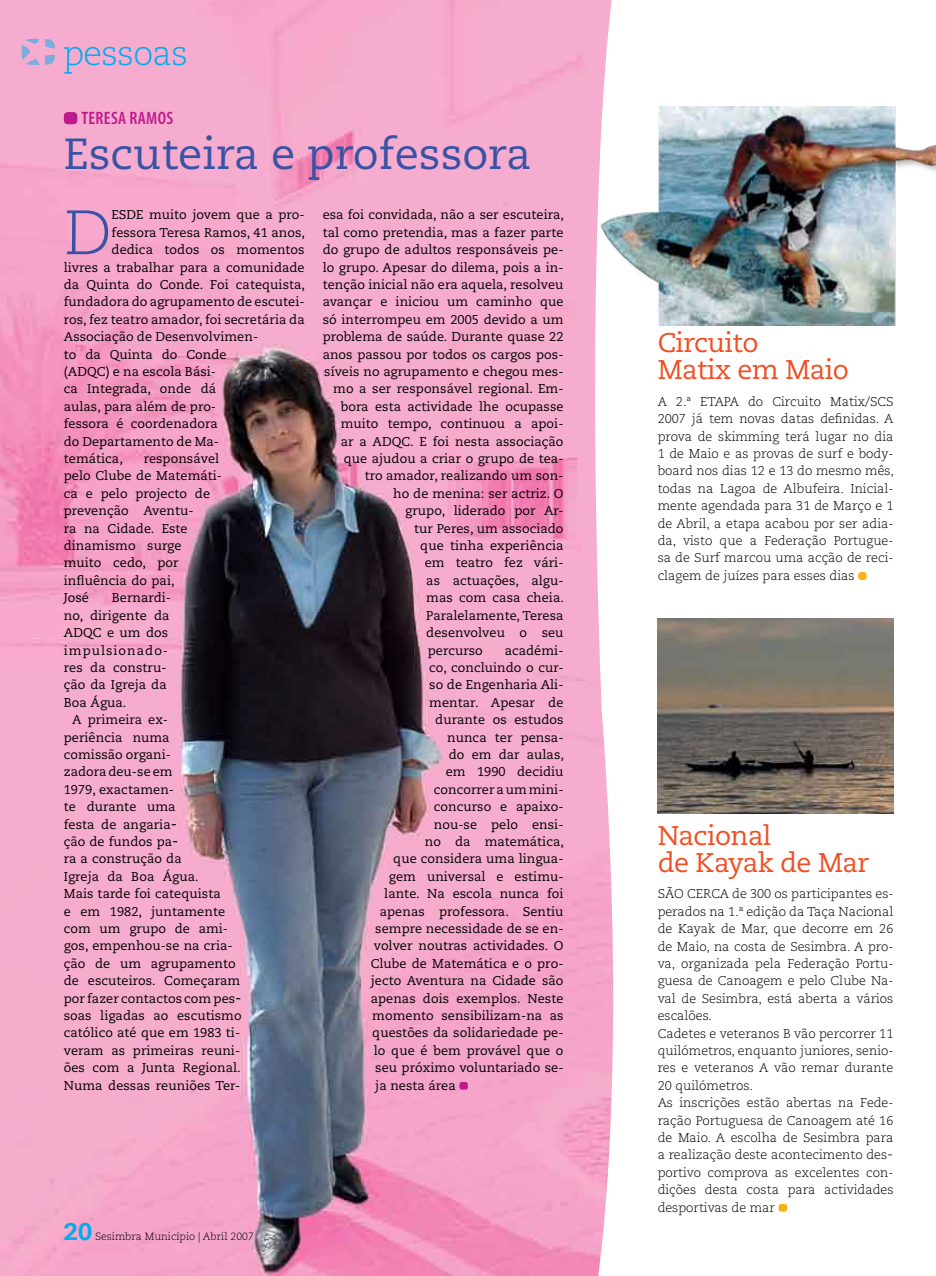
<style>
.page{position:relative;width:936px;height:1276px;background:#fff}
.page>*{position:absolute;margin:0;border:0;box-sizing:border-box;transform-origin:0 0}
.t1{font:300 62.4px "Caecilia";color:#3953a4}
.t2{font:43.5px "Caecilia";color:#3953a4}
.t3{font:300 34.5px "Caecilia";color:#00adef}
.t4{font:27px/27px "Caecilia";letter-spacing:-.02em;color:#f04e23}
.t5{font:800 24px "Caecilia";color:#00adef}
.t6{font:600 condensed 18px "Myriad Pro";letter-spacing:.02em;color:#bd1a8d}
.t7{font:12.75px/17.4px "Caecilia";letter-spacing:.005em;color:#000}
.t8{font:300 12.75px/17.4px "Caecilia";color:#000;text-align:justify}
.t9{font:12.75px "Caecilia";letter-spacing:.085em;color:#000}
.t10{font:300 10.5px "Caecilia";color:#000}
.s1{font-size:15.75px}
</style>
<div class="page">
<img style="left:0;top:0;width:614px;height:1276px">
<svg style="left:459px;top:1082px;width:9px;height:7px"></svg>
<img style="left:657px;top:618px;width:236px;height:196px">
<svg style="left:64px;top:112px;width:13px;height:12px"></svg>
<svg style="left:45px;top:55px;width:10px;height:10px"></svg>
<svg style="left:45px;top:39px;width:10px;height:10px"></svg>
<svg style="left:21px;top:39px;width:18px;height:26px"></svg>
<svg style="left:858px;top:572px;width:8px;height:8px"></svg>
<img style="left:578px;top:106px;width:357px;height:220px">
<svg style="left:778px;top:1203px;width:9px;height:8px"></svg>
<p class="t3" style="left:63px;top:34px;width:126px">pessoas</p>
<p class="t6" style="left:81px;top:107px;width:93px">TERESA RAMOS</p>
<p class="t2" style="left:64px;top:129px;width:468px">Escuteira e professora</p>
<p class="t1" style="left:64px;top:197px;width:49px">D</p>
<p class="t7" style="left:112px;top:206px;width:194px">esde muito jovem que a pro-</p>
<p class="t7" style="left:112px;top:224px;width:195px">fessora Teresa Ramos, 41 anos,</p>
<p class="t7" style="left:112px;top:241px;width:194px">de-dica todos os momentos</p>
<p class="t7" style="left:64px;top:259px;width:242px">livres a trabalhar para a comunidade</p>
<p class="t7" style="left:64px;top:276px;width:243px">da Quinta do Conde. Foi catequista,</p>
<p class="t7" style="left:64px;top:293px;width:242px">fundadora do agrupamento de escutei-</p>
<p class="t7" style="left:64px;top:311px;width:242px">ros, fez teatro amador, foi secretária da</p>
<p class="t7" style="left:64px;top:328px;width:196px">Associação de Desenvolvimen-</p>
<p class="t7" style="left:64px;top:346px;width:164px">to da Quinta do Conde</p>
<p class="t7" style="left:64px;top:363px;width:154px">(ADQC) e na escola Bási-</p>
<p class="t7" style="left:64px;top:380px;width:154px">ca Integrada, onde dá</p>
<p class="t7" style="left:64px;top:398px;width:154px">aulas, para além de pro-</p>
<p class="t7" style="left:64px;top:415px;width:155px">fessora é coordenado-ra</p>
<p class="t7" style="left:64px;top:433px;width:146px">do Departamento de Ma--</p>
<p class="t7" style="left:64px;top:450px;width:61px">temática,</p>
<p class="t7" style="left:64px;top:450px;width:160px;text-indent:80px">res-ponsável pelo Clube de Matemáti&shy;ca e pelo projecto de pre---venção Aventu-<br>ra na Ci--da--de. Este di----namismo surge muito cedo, por influ-ência do pai,<br>Jo--sé</p>
<p class="t7" style="left:112px;top:589px;width:61px">Bernar-di-</p>
<p class="t7" style="left:64px;top:607px;width:107px">no, dirigente da</p>
<p class="t7" style="left:64px;top:624px;width:106px">ADQC e um dos</p>
<p class="t9" style="left:64px;top:643px;width:95px">impul-sio---na--do-</p>
<p class="t7" style="left:64px;top:659px;width:104px">res da cons--tru-</p>
<p class="t7" style="left:64px;top:676px;width:104px">ção da Igreja da</p>
<p class="t7" style="left:64px;top:694px;width:64px">Boa Á-gua.</p>
<p class="t7" style="left:72px;top:711px;width:97px">A primeira ex-</p>
<p class="t7" style="left:64px;top:728px;width:107px">pe---riência numa</p>
<p class="t7" style="left:64px;top:746px;width:109px">co-missão or---ga--ni-</p>
<p class="t7" style="left:64px;top:763px;width:110px">za-----dora deu-se em</p>
<p class="t7" style="left:64px;top:781px;width:102px">1979, exac-ta--men-</p>
<p class="t7" style="left:64px;top:798px;width:113px">te durante uma</p>
<p class="t7" style="left:64px;top:815px;width:115px">festa de anga--ria<span class="s1">-</span></p>
<p class="t7" style="left:64px;top:833px;width:116px">ção de fundos pa<span class="s1">-</span></p>
<p class="t7" style="left:64px;top:850px;width:119px">ra a cons-trução da</p>
<p class="t7" style="left:64px;top:868px;width:136px">Igreja da Boa Água.</p>
<p class="t7" style="left:64px;top:885px;width:158px">Mais tarde foi cate-quista</p>
<p class="t7" style="left:64px;top:902px;width:163px">e em 1982, juntamente</p>
<p class="t7" style="left:64px;top:920px;width:166px">com um grupo de ami-</p>
<p class="t7" style="left:64px;top:937px;width:161px">gos, empenhou-se na cria-</p>
<p class="t7" style="left:64px;top:955px;width:173px">ção de um agrupamento</p>
<p class="t7" style="left:64px;top:972px;width:178px">de escuteiros. Co-me---ça-ram</p>
<p class="t7" style="left:64px;top:989px;width:167px">por fazer contactos com pes----</p>
<p class="t7" style="left:64px;top:1007px;width:179px">soas ligadas ao escutismo</p>
<p class="t7" style="left:64px;top:1024px;width:169px">católico até que em 1983 ti---</p>
<p class="t7" style="left:64px;top:1042px;width:178px">veram as primeiras reu-ni-</p>
<p class="t7" style="left:64px;top:1059px;width:178px">ões com a Junta Regional.</p>
<p class="t7" style="left:64px;top:1076px;width:178px">Numa dessas reu-niões Ter-</p>
<p class="t7" style="left:322px;top:206px;width:243px">esa foi convidada, não a ser escuteira,</p>
<p class="t7" style="left:322px;top:224px;width:242px">tal como preten-dia, mas a fazer parte</p>
<p class="t7" style="left:322px;top:241px;width:242px">do grupo de adultos responsáveis pe-</p>
<p class="t7" style="left:322px;top:259px;width:242px">lo grupo. Apesar do dilema, pois a in-</p>
<p class="t7" style="left:322px;top:276px;width:242px">tenção inicial não era aquela, resolveu</p>
<p class="t7" style="left:322px;top:293px;width:242px">avançar e iniciou um cami-nho que</p>
<p class="t7" style="left:322px;top:311px;width:242px">só interrompeu em 2005 devido a um</p>
<p class="t7" style="left:322px;top:328px;width:242px">problema de saúde. Durante quase 22</p>
<p class="t7" style="left:322px;top:346px;width:242px">anos passou por todos os cargos pos-</p>
<p class="t7" style="left:324px;top:363px;width:241px">síveis no agrupamento e chegou mes-</p>
<p class="t7" style="left:333px;top:380px;width:232px">mo a ser responsável regional. Em-</p>
<p class="t7" style="left:341px;top:398px;width:224px">bora esta actividade lhe ocupasse</p>
<p class="t7" style="left:341px;top:415px;width:224px">muito tempo, continuou a apoi-</p>
<p class="t7" style="left:341px;top:433px;width:224px">ar a ADQC. E foi nesta associação</p>
<p class="t7" style="left:344px;top:450px;width:221px">que ajudou a criar o grupo de tea-</p>
<p class="t7" style="left:365px;top:467px;width:200px">tro amador, rea-lizando um son-</p>
<p class="t7" style="left:393px;top:485px;width:172px">ho de menina: ser actriz. O</p>
<p class="t7" style="left:405px;top:502px;width:160px">grupo, liderado por Ar-</p>
<p class="t7" style="left:414px;top:520px;width:151px">tur Peres, um associado</p>
<p class="t7" style="left:420px;top:537px;width:145px">que tinha experi-ência</p>
<p class="t7" style="left:425px;top:554px;width:140px">em teatro fez vári-</p>
<p class="t7" style="left:426px;top:572px;width:139px">as actuações, algu-</p>
<p class="t7" style="left:426px;top:589px;width:139px">mas com casa cheia.</p>
<p class="t7" style="left:426px;top:607px;width:139px">Pa-ra-lela-mente, Teresa</p>
<p class="t7" style="left:426px;top:624px;width:139px">de-sen-vol-veu o seu</p>
<p class="t7" style="left:428px;top:641px;width:57px">per-----cur-so</p>
<p class="t7" style="left:504px;top:641px;width:60px">académi-</p>
<p class="t7" style="left:429px;top:659px;width:136px">co, con-cluindo o cur-</p>
<p class="t7" style="left:429px;top:676px;width:127px">so de En-ge---nharia Ali----</p>
<p class="t7" style="left:429px;top:694px;width:136px">men--tar. Apesar de</p>
<p class="t7" style="left:435px;top:711px;width:130px">du------rante os estu--dos</p>
<p class="t7" style="left:447px;top:728px;width:118px">nun-ca ter pensa-</p>
<p class="t7" style="left:449px;top:746px;width:117px">do em dar aulas,</p>
<p class="t7" style="left:446px;top:763px;width:119px">em 1990 decidiu</p>
<p class="t7" style="left:434px;top:781px;width:129px">concor-rer a um mini-</p>
<p class="t7" style="left:434px;top:798px;width:131px">concurso e apaixo-</p>
<p class="t7" style="left:434px;top:815px;width:131px">nou-se pelo ensi-</p>
<p class="t7" style="left:425px;top:833px;width:141px">no da ma---temática,</p>
<p class="t7" style="left:393px;top:850px;width:162px">que considera uma lin-gua-</p>
<p class="t7" style="left:389px;top:868px;width:176px">gem universal e estimu-</p>
<p class="t7" style="left:384px;top:885px;width:181px">lante. Na escola nunca foi</p>
<p class="t7" style="left:380px;top:902px;width:185px">apenas professora. Sentiu</p>
<p class="t7" style="left:375px;top:920px;width:190px">sempre necessidade de se en-</p>
<p class="t7" style="left:374px;top:937px;width:191px">volver noutras activi-dades. O</p>
<p class="t7" style="left:371px;top:955px;width:194px">Clube de Matemática e o pro-</p>
<p class="t7" style="left:371px;top:972px;width:194px">jecto Aventura na Cidade são</p>
<p class="t7" style="left:371px;top:989px;width:194px">apenas dois exemplos. Neste</p>
<p class="t7" style="left:372px;top:1007px;width:193px">momento sensibilizam-na as</p>
<p class="t7" style="left:372px;top:1024px;width:193px">questões da solidariedade pe-</p>
<p class="t7" style="left:374px;top:1042px;width:191px">lo que é bem provável que o</p>
<p class="t7" style="left:375px;top:1059px;width:190px">seu próximo voluntariado se-</p>
<p class="t7" style="left:375px;top:1076px;width:82px">ja nesta área</p>
<p class="t5" style="left:64px;top:1217px;width:30px">20</p>
<p class="t10" style="left:95px;top:1230px;width:160px">Sesimbra Município | Abril 2007</p>
<p class="t4" style="left:657px;top:330px;width:193px">Circuito<br>Matix em Maio</p>
<p class="t8" style="left:657px;top:393px;width:238px">A 2.ª etapa do Circuito Matix/SCS 2007 já tem novas datas definidas. A prova de skimming terá lugar no dia 1 de Maio e as provas de surf e body&shy;board nos dias 12 e 13 do mesmo mês, todas na Lagoa de Albufeira. Inicial&shy;mente agendada para 31 de Março e 1 de Abril, a etapa acabou por ser adia&shy;da, visto que a Federação Portugue&shy;sa de Surf marcou uma acção de reci&shy;clagem de juízes para es-ses dias</p>
<p class="t4" style="left:657px;top:822px;width:213px">Nacional<br>de Kayak de Mar</p>
<p class="t8" style="left:657px;top:885px;width:237px;text-align:left">São cerca de 300 os participantes es&shy;perados na 1.ª edição da Taça Nacio-nal de Kayak de Mar, que decorre em 26 de Maio, na costa de Sesimbra. A pro&shy;va, organizada pela Federação Portu&shy;guesa de Canoa-gem e pelo Clube Na&shy;val de Sesimbra, está aberta a vários escalões.<br>Cadetes e veteranos B vão percorrer 11 quilómetros, enquanto juniores, senio&shy;res e veteranos A vão remar durante 20 quilómetros.<br>As inscrições estão abertas na Fede&shy;ração Portuguesa de Canoa-gem até 16 de Maio. A escolha de Sesimbra para a realização deste acontecimento des&shy;portivo comprova as excelentes con&shy;dições desta costa para actividades des-portivas de mar</p>
</div>
